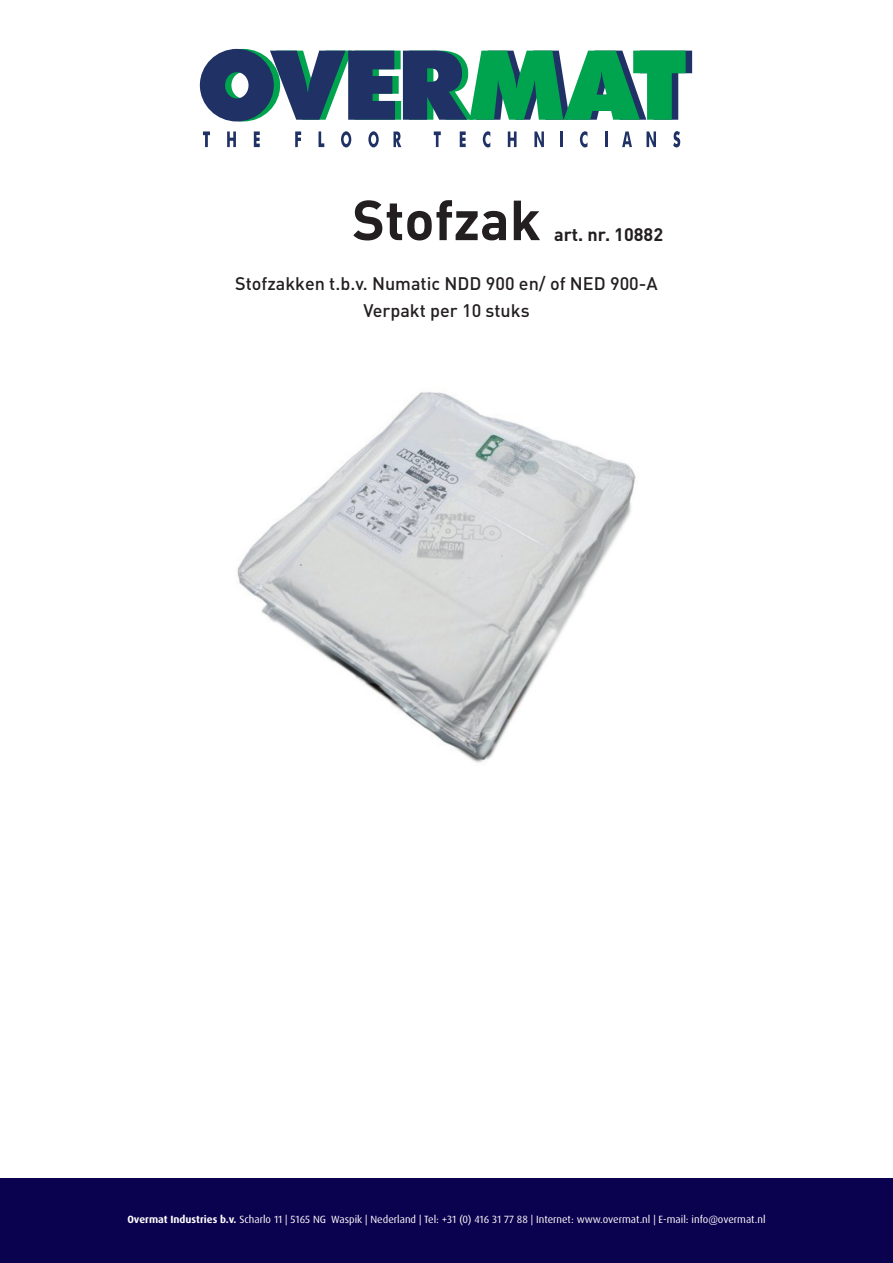
<style>
.page{position:relative;width:893px;height:1263px;background:#fff}
.page>*{position:absolute;margin:0;border:0;box-sizing:border-box;transform-origin:0 0}
.t1{font:700 55.5px "DIN Pro";color:#231f20}
.t2{font:500 18px/27px "DIN Pro";color:#231f20;text-align:center}
.t3{font:700 18px "DIN Pro";color:#231f20}
.t4{font:10.5px "Dax Pro";color:#fff}
.s1{font-weight:700}
</style>
<div class="page">
<svg style="left:393px;top:131px;width:8px;height:16px"></svg>
<svg style="left:534px;top:131px;width:10px;height:16px"></svg>
<svg style="left:673px;top:131px;width:7px;height:16px"></svg>
<svg style="left:368px;top:131px;width:11px;height:16px"></svg>
<svg style="left:646px;top:131px;width:10px;height:16px"></svg>
<svg style="left:622px;top:131px;width:10px;height:16px"></svg>
<hr style="left:605px;top:131px;width:3px;height:16px;background:#203265">
<svg style="left:560px;top:131px;width:2px;height:16px"></svg>
<svg style="left:508px;top:131px;width:9px;height:16px"></svg>
<svg style="left:460px;top:131px;width:6px;height:16px"></svg>
<svg style="left:434px;top:131px;width:7px;height:16px"></svg>
<svg style="left:319px;top:131px;width:5px;height:16px"></svg>
<svg style="left:295px;top:131px;width:6px;height:16px"></svg>
<svg style="left:254px;top:131px;width:6px;height:16px"></svg>
<svg style="left:227px;top:131px;width:9px;height:16px"></svg>
<svg style="left:203px;top:131px;width:7px;height:16px"></svg>
<svg style="left:341px;top:131px;width:10px;height:16px"></svg>
<svg style="left:580px;top:131px;width:7px;height:16px"></svg>
<svg style="left:483px;top:131px;width:7px;height:16px"></svg>
<svg style="left:200px;top:49px;width:492px;height:72px"></svg>
<div style="left:0;top:1179px;width:893px;height:84px;background:#0a024e"></div>
<img style="left:237px;top:392px;width:399px;height:371px">
<h1 class="t1" style="left:352px;top:182px;width:190px">Stofzak</h1>
<h2 class="t3" style="left:554px;top:222px;width:111px">art. nr. 10882</h2>
<h2 class="t2" style="left:235px;top:269px;width:424px">Stofzakken t.b.v. Numatic NDD 900 en/ of NED 900-A<br>Verpakt per 10 stuks</h2>
<p class="t4" style="left:127px;top:1212px;width:640px"><span class="s1">Overmat Industries b.v.</span> Scharlo 11 | 5165 NG Waspik | Nederland | Tel: +31 (0) 416 31 77 88 | Internet: www.overmat.nl | E-mail: info@overmat.nl</p>
</div>
